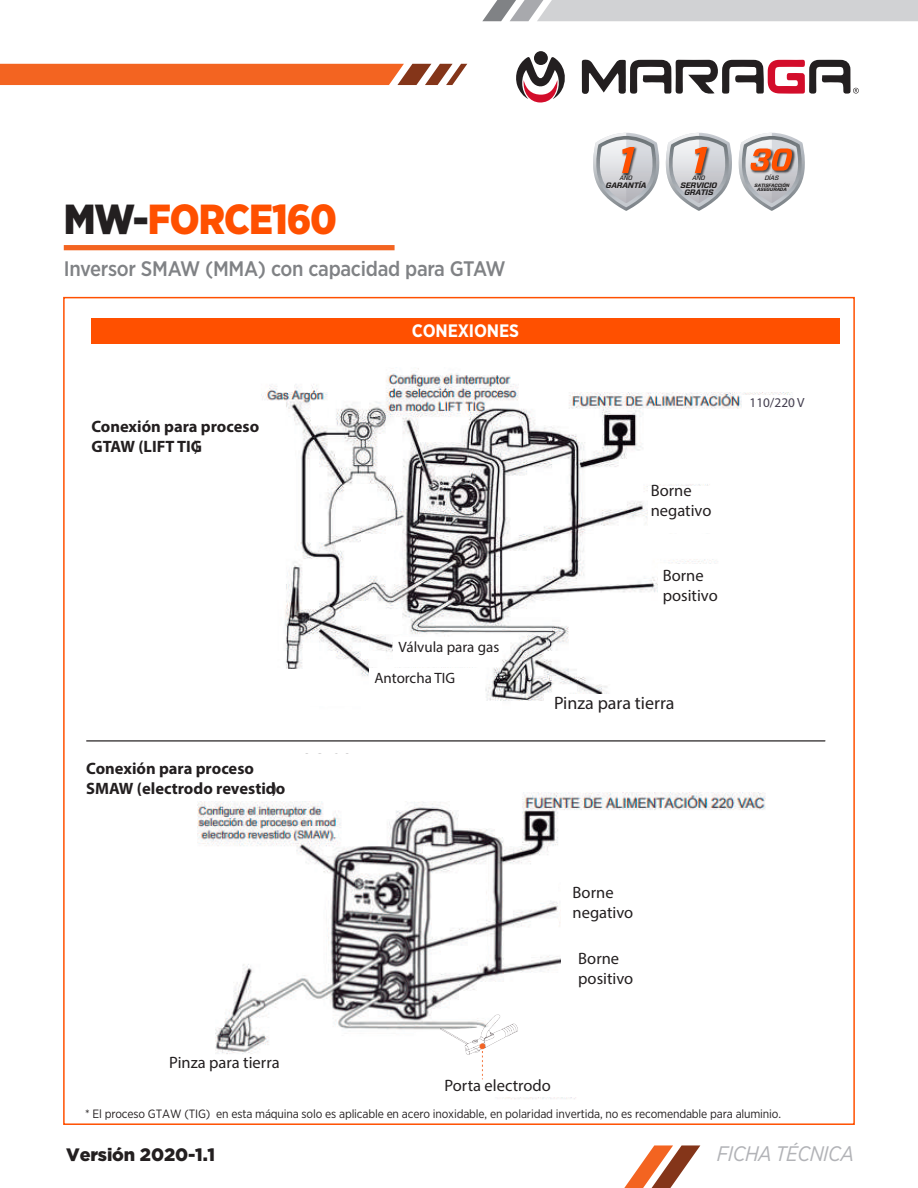
<style>
.page{position:relative;width:918px;height:1188px;background:#fff}
.page>*{position:absolute;margin:0;border:0;box-sizing:border-box;transform-origin:0 0}
.t1{font:900 42px "Gotham Narrow";letter-spacing:-.025em;color:#ff5000}
.t2{font:500 21px "Gotham Narrow";letter-spacing:-.015em;color:#808285}
.t3{font:italic 21px "Gotham Narrow";letter-spacing:-.025em;color:#b2b3b7}
.t4{font:18px "Myriad Pro";color:#231f20}
.t5{font:900 18px "Gotham";letter-spacing:-.01em;color:#231f20}
.t6{font:700 18px "Gotham Narrow";letter-spacing:-.01em;color:#fff}
.t7{font:16.5px/19.8px "Myriad Pro";color:#231f20}
.t8{font:700 16.5px/19.8px "Myriad Pro";color:#231f20}
.t9{font:15px "Myriad Pro";color:#231f20}
.t10{font:13.35px "Myriad Pro";color:#423d4e}
.t11{font:12px "Gotham Narrow";letter-spacing:-.015em;color:#231f20}
.t12{font:italic 700 7.8px/7.5px "Forza";letter-spacing:-.025em;color:#1e1c1c;text-align:center}
.t13{font:italic 500 6.3px "Forza";letter-spacing:-.025em;color:#1e1c1c}
.t14{font:italic 700 4.65px/4.8px "Forza";letter-spacing:-.025em;color:#1e1c1c;text-align:center}
.s1{color:#231f20}
.s2{font-weight:400}
</style>
<div class="page">
<img style="left:261px;top:368px;width:565px;height:374px">
<div style="left:742px;top:395px;width:48px;height:14px;background:#fff"></div>
<img style="left:197px;top:792px;width:569px;height:307px">
<div style="left:273px;top:670px;width:58px;height:23px;background:#fff"></div>
<div style="left:648px;top:487px;width:74px;height:46px;background:#fff"></div>
<div style="left:658px;top:564px;width:72px;height:50px;background:#fff"></div>
<div style="left:279px;top:717px;width:354px;height:36px;background:#fff"></div>
<hr style="left:86px;top:740px;width:739px;height:2px;background:#231f20">
<div style="left:562px;top:878px;width:82px;height:121px;background:#fff"></div>
<svg style="left:416px;top:1023px;width:132px;height:65px"></svg>
<div style="left:465px;top:1071px;width:130px;height:25px;background:#fff"></div>
<img style="left:439px;top:1007px;width:81px;height:81px">
<div style="left:563px;top:694px;width:101px;height:22px;background:#fff"></div>
<div style="left:370px;top:668px;width:106px;height:30px;background:#fff"></div>
<div style="left:394px;top:637px;width:106px;height:30px;background:#fff"></div>
<div style="left:91px;top:319px;width:749px;height:25px;background:#ff5000"></div>
<div style="left:299px;top:681px;width:63px;height:25px;background:#fff"></div>
<svg style="left:624px;top:1145px;width:76px;height:43px"></svg>
<div style="left:64px;top:245px;width:331px;height:5px;background:#f36421"></div>
<svg style="left:0;top:64px;width:467px;height:21px;background:#ea6b2f"></svg>
<svg style="left:482px;top:0;width:436px;height:21px;background:#cecfd1"></svg>
<svg style="left:593px;top:133px;width:212px;height:78px"></svg>
<svg style="left:516px;top:57px;width:49px;height:46px"></svg>
<div style="left:534px;top:51px;width:14px;height:14px;background:#231f20;border-radius:50%"></div>
<svg style="left:582px;top:59px;width:277px;height:35px"></svg>
<h1 class="t1" style="left:64px;top:191px;width:275px"><span class="s1">MW-</span>FORCE160</h1>
<h2 class="t2" style="left:64px;top:256px;width:443px">Inversor SMAW (MMA) con capacidad para GTAW</h2>
<h3 class="t8" style="left:91px;top:416px;width:169px">Conexión para proceso<br>GTAW (LIFT TIG<span class="s2">)</span></h3>
<h3 class="t8" style="left:86px;top:758px;width:201px">Conexión para proceso<br>SMAW (electrodo revestido<span class="s2">)</span></h3>
<h3 class="t6" style="left:412px;top:319px;width:109px">CONEXIONES</h3>
<p class="t9" style="left:399px;top:637px;width:102px">Válvula para gas</p>
<p class="t9" style="left:374px;top:668px;width:82px">Antorcha TIG</p>
<p class="t13" style="left:620px;top:174px;width:14px">AÑO</p>
<p class="t12" style="left:606px;top:181px;width:42px">GARANTÍA</p>
<p class="t13" style="left:692px;top:174px;width:14px">AÑO</p>
<p class="t12" style="left:680px;top:181px;width:38px">SERVICIO<br>GRATIS</p>
<p class="t13" style="left:765px;top:174px;width:16px">DÍAS</p>
<p class="t14" style="left:755px;top:183px;width:36px">SATISFACCIÓN<br>ASEGURADA</p>
<h3 class="t7" style="left:651px;top:480px;width:62px">Borne negativo</h3>
<h3 class="t7" style="left:663px;top:565px;width:56px">Borne positivo</h3>
<p class="t10" style="left:750px;top:395px;width:57px">110/220 V</p>
<h3 class="t4" style="left:554px;top:692px;width:122px">Pinza para tierra</h3>
<h3 class="t7" style="left:169px;top:1053px;width:112px">Pinza para tierra</h3>
<h3 class="t7" style="left:573px;top:883px;width:62px">Borne negativo</h3>
<h3 class="t7" style="left:578px;top:949px;width:56px">Borne positivo</h3>
<h3 class="t7" style="left:445px;top:1076px;width:108px">Porta electrodo</h3>
<p class="t11" style="left:85px;top:1107px;width:697px">* El proceso GTAW (TIG) en esta máquina solo es aplicable en acero inoxidable, en polaridad invertida, no es recomendable para aluminio.</p>
<h3 class="t5" style="left:66px;top:1142px;width:151px">Versión 2020-1.1</h3>
<h2 class="t3" style="left:717px;top:1140px;width:139px">FICHA TÉCNICA</h2>
</div>
